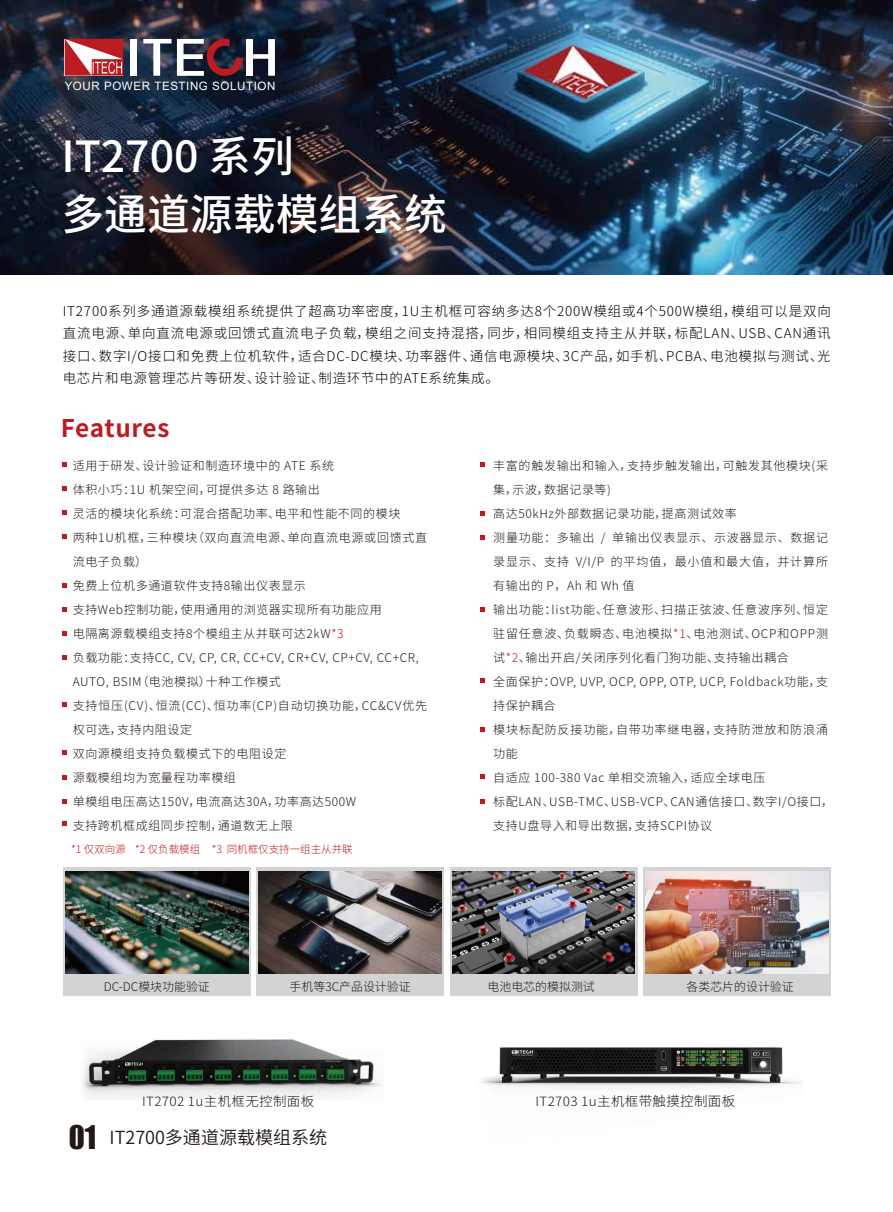
<style>
.page{position:relative;width:893px;height:1212px;background:#fff}
.page>*{position:absolute;margin:0;border:0;box-sizing:border-box;transform-origin:0 0}
.t1{font:500 42.9px/57.4px "Source Han Sans CN";color:#fff}
.t2{font:700 24.3px "Source Han Sans CN";letter-spacing:.02em;color:#bc1b21}
.t3{font:18px "Source Han Sans CN";color:#221815}
.t4{font:300 13.5px/22.5px "Source Han Sans CN";letter-spacing:.05em;color:#040000;text-align:justify}
.t5{font:300 12.75px "Source Han Sans CN";letter-spacing:.025em;color:#221815;scale:1.06 1}
.t6{font:300 12px/24px "Source Han Sans CN";letter-spacing:.05em;color:#221815}
.t7{font:300 11.85px "Source Han Sans CN";color:#221815}
.t8{font:11.55px "Arial";letter-spacing:.05em;color:#fff}
.t9{font:300 10.5px "Source Han Sans CN";color:#bc1b21}
.s1{color:#bc1b21}
.s2{font-size:13.5px}
.s3{font-family:"Impact";font-size:30px}
</style>
<div class="page">
<img style="left:0;top:0;width:893px;height:275px">
<svg style="left:65px;top:39px;width:58px;height:37px"></svg>
<div style="left:130px;top:39px;width:7px;height:37px;background:#fff"></div>
<svg style="left:143px;top:36px;width:100px;height:44px"></svg>
<div style="left:246px;top:39px;width:7px;height:37px;background:#fff"></div>
<svg style="left:253px;top:39px;width:22px;height:37px"></svg>
<div style="left:63px;top:867px;width:187px;height:128px;background:#d3d3d4"></div>
<div style="left:256px;top:867px;width:188px;height:128px;background:#d3d3d4"></div>
<img style="left:259px;top:871px;width:182px;height:103px">
<div style="left:450px;top:867px;width:187px;height:128px;background:#d3d3d4"></div>
<div style="left:643px;top:867px;width:188px;height:128px;background:#d3d3d4"></div>
<img style="left:646px;top:871px;width:182px;height:103px">
<img style="left:452px;top:872px;width:183px;height:102px">
<img style="left:66px;top:872px;width:182px;height:102px">
<svg style="left:63px;top:463px;width:4px;height:4px"></svg>
<svg style="left:63px;top:487px;width:4px;height:4px"></svg>
<svg style="left:63px;top:511px;width:4px;height:4px"></svg>
<svg style="left:63px;top:535px;width:4px;height:4px"></svg>
<svg style="left:63px;top:583px;width:4px;height:4px"></svg>
<svg style="left:63px;top:607px;width:4px;height:4px"></svg>
<svg style="left:63px;top:631px;width:4px;height:5px"></svg>
<svg style="left:63px;top:655px;width:4px;height:5px"></svg>
<svg style="left:63px;top:703px;width:4px;height:4px"></svg>
<svg style="left:63px;top:821px;width:4px;height:5px"></svg>
<svg style="left:63px;top:750px;width:4px;height:4px"></svg>
<svg style="left:63px;top:776px;width:4px;height:4px"></svg>
<svg style="left:63px;top:799px;width:4px;height:4px"></svg>
<svg style="left:481px;top:463px;width:4px;height:4px"></svg>
<svg style="left:481px;top:511px;width:4px;height:4px"></svg>
<svg style="left:481px;top:535px;width:4px;height:4px"></svg>
<svg style="left:481px;top:608px;width:4px;height:4px"></svg>
<svg style="left:481px;top:679px;width:4px;height:4px"></svg>
<svg style="left:481px;top:727px;width:4px;height:5px"></svg>
<svg style="left:481px;top:774px;width:4px;height:5px"></svg>
<svg style="left:481px;top:799px;width:4px;height:4px"></svg>
<img style="left:83px;top:1039px;width:299px;height:59px">
<img style="left:481px;top:1047px;width:320px;height:40px">
<p class="t8" style="left:65px;top:78px;width:212px">YOUR POWER TESTING SOLUTION</p>
<h1 class="t1" style="left:61px;top:129px;width:387px">IT2700 系列<br>多通道源载模组系统</h1>
<p class="t4" style="left:63px;top:300px;width:770px">IT2700系列多通道源载模组系统提供了超高功率密度，1U主机框可容纳多达8个200W模组或4个500W模组，模组可以是双向直流电源、单向直流电源或回馈式直流电子负载，模组之间支持混搭，同步，相同模组支持主从并联，标配LAN、USB、CAN通讯接口、数字I/O接口和免费上位机软件，适合DC-DC模块、功率器件、通信电源模块、3C产品，如手机、PCBA、电池模拟与测试、光电芯片和电源管理芯片等研发、设计验证、制造环节中的ATE系统集成。</p>
<h2 class="t2" style="left:61px;top:414px;width:110px">Features</h2>
<p class="t6" style="left:73px;top:454px;width:356px">适用于研发、设计验证和制造环境中的 ATE 系统<br>体积小巧：1U 机架空间，可提供多达 8 路输出<br>灵活的模块化系统：可混合搭配功率、电平和性能不同的模块<br>两种1U机框，三种模块（双向直流电源、单向直流电源或回馈式直流电子负载）<br>免费上位机多通道软件支持8输出仪表显示<br>支持Web控制功能，使用通用的浏览器实现所有功能应用<br>电隔离源载模组支持8个模组主从并联可达2kW<span class="s1">*3<br></span>负载功能：支持CC, CV, CP, CR, CC+CV, CR+CV, CP+CV, CC+CR,<br>AUTO, BSIM（电池模拟）十种工作模式<br>支持恒压(CV)、恒流(CC)、恒功率(CP)自动切换功能，CC&amp;CV优先权可选，支持内阻设定<br>双向源模组支持负载模式下的电阻设定<br>源载模组均为宽量程功率模组<br>单模组电压高达150V，电流高达30A，功率高达500W<br>支持跨机框成组同步控制，通道数无上限</p>
<p class="t9" style="left:71px;top:843px;width:283px">*1 仅双向源 *2 仅负载模组 *3 同机框仅支持一组主从并联</p>
<p class="t6" style="left:493px;top:454px;width:342px">丰富的触发输出和输入，支持步触发输出，可触发其他模块(采集，示波，数据记录等)<br>高达50kHz外部数据记录功能，提高测试效率<br>测量功能：多输出 / 单输出仪表显示、示波器显示、数据记录显示、支持 V/I/P 的平均值，最小值和最大值，并计算所有输出的 P，Ah 和 Wh 值<br>输出功能：list功能、任意波形、扫描正弦波、任意波序列、恒定驻留任意波、负载瞬态、电池模拟<span class="s1">*1</span>、电池测试、OCP和OPP测试<span class="s1">*2</span>、输出开启/关闭序列化看门狗功能、支持输出耦合<br>全面保护：OVP, UVP, OCP, OPP, OTP, UCP, Foldback功能，支持保护耦合<br>模块标配防反接功能，自带功率继电器，支持防泄放和防浪涌功能<br>自适应 100-380 Vac 单相交流输入，适应全球电压<br>标配LAN、USB-TMC、USB-VCP、CAN通信接口、数字I/O接口，支持U盘导入和导出数据，支持SCPI协议</p>
<p class="t7" style="left:104px;top:979px;width:108px">DC-DC模块功能验证</p>
<p class="t7" style="left:290px;top:979px;width:123px">手机等3C产品设计验证</p>
<p class="t7" style="left:488px;top:979px;width:109px">电池电芯的模拟测试</p>
<p class="t7" style="left:686px;top:979px;width:109px">各类芯片的设计验证</p>
<p class="t5" style="left:142px;top:1094px;width:164px">IT2702 1u主机框无控制面板</p>
<p class="t5" style="left:535px;top:1094px;width:190px">IT2703 1u主机框<span class="s2">带触摸控制面板</span></p>
<h3 class="t3" style="left:69px;top:1127px;width:260px"><span class="s3">01</span> IT2700多通道源载模组系统</h3>
</div>
